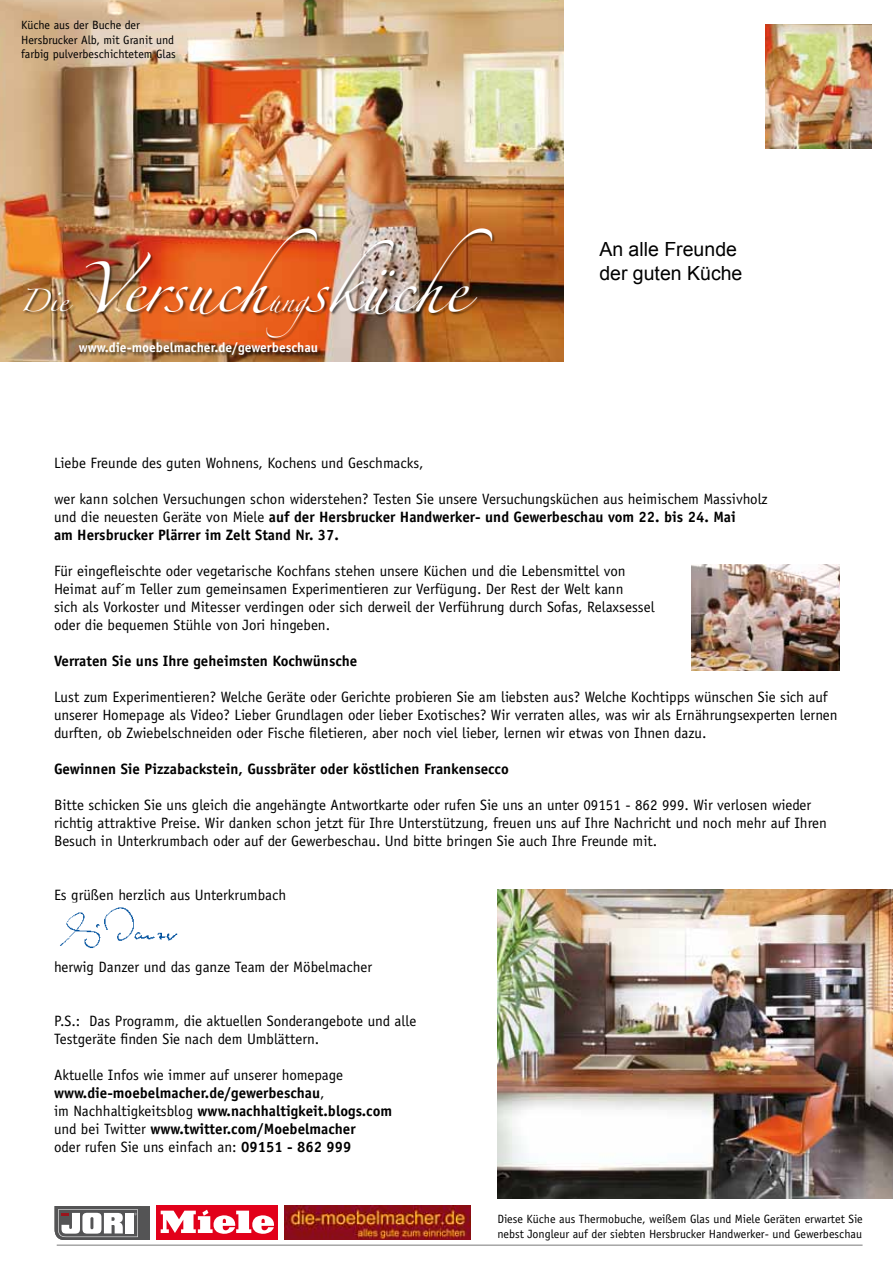
<style>
.page{position:relative;width:893px;height:1263px;background:#fff}
.page>*{position:absolute;margin:0;border:0;box-sizing:border-box;transform-origin:0 0}
.t1{font:45px "Zapfino";color:#fff}
.t2{font:20.25px "Zapfino";color:#fff}
.t3{font:19.5px/23.4px "Arial";color:#000}
.t4{font:15px/18px "Officina Sans";color:#000}
.t5{font:700 15px/18px "Officina Sans";color:#000}
.t6{font:700 13.5px "Officina Sans";color:#fff}
.t7{font:12px/14.4px "Officina Sans";color:#000}
.s1{font-weight:700}
.s2{font-weight:400}
</style>
<div class="page">
<img style="left:497px;top:889px;width:396px;height:309px">
<img style="left:0;top:0;width:563px;height:361px">
<img style="left:284px;top:1206px;width:187px;height:34px">
<div style="left:157px;top:1206px;width:121px;height:33px;background:#e2001a"></div>
<svg style="left:161px;top:1210px;width:113px;height:24px"></svg>
<svg style="left:55px;top:1206px;width:95px;height:34px"></svg>
<img style="left:765px;top:25px;width:107px;height:124px">
<img style="left:691px;top:564px;width:149px;height:107px">
<div style="left:23px;top:229px;width:473px;height:113px;background:#000;opacity:.55"></div>
<div style="left:79px;top:343px;width:243px;height:16px;background:#000;opacity:.55"></div>
<img style="left:60px;top:907px;width:118px;height:42px">
<hr style="left:57px;top:1245px;width:805px;height:1px;background:#000">
<p class="t7" style="left:21px;top:18px;width:156px">Küche aus der Buche der<br>Hersbrucker Alb, mit Granit und farbig pulverbeschichtetem Glas</p>
<h1 class="t1" style="left:307px;top:269px;width:187px">sküche</h1>
<p class="t6" style="left:79px;top:339px;width:241px">www.die-moebelmacher.de/gewerbeschau</p>
<h1 class="t1" style="left:78px;top:269px;width:240px">Versuch</h1>
<h2 class="t2" style="left:20px;top:292px;width:50px">Die</h2>
<h2 class="t2" style="left:268px;top:292px;width:70px">ung</h2>
<h3 class="t3" style="left:599px;top:238px;width:145px">An alle Freunde der guten Küche</h3>
<p class="t4" style="left:54px;top:454px;width:371px">Liebe Freunde des guten Wohnens, Kochens und Geschmacks,</p>
<p class="t4" style="left:54px;top:490px;width:715px">wer kann solchen Versuchungen schon widerstehen? Testen Sie unsere Versuchungsküchen aus heimischem Massivholz und die neuesten Geräte von Miele <span class="s1">auf der Hersbrucker Handwerker- und Gewerbeschau vom 22. bis 24. Mai<br>am Hersbrucker Plärrer im Zelt Stand Nr. 37.</span></p>
<p class="t4" style="left:54px;top:562px;width:602px">Für eingefleischte oder vegetarische Kochfans stehen unsere Küchen und die Lebensmittel von Heimat auf´m Teller zum gemeinsamen Experimentieren zur Verfügung. Der Rest der Welt kann<br>sich als Vorkoster und Mitesser verdingen oder sich derweil der Verführung durch Sofas, Relaxsessel oder die bequemen Stühle von Jori hingeben.</p>
<p class="t5" style="left:54px;top:652px;width:305px">Verraten Sie uns Ihre geheimsten Kochwünsche</p>
<p class="t4" style="left:54px;top:688px;width:785px">Lust zum Experimentieren? Welche Geräte oder Gerichte probieren Sie am liebsten aus? Welche Kochtipps wünschen Sie sich auf unserer Homepage als Video? Lieber Grundlagen oder lieber Exotisches? Wir verraten alles, was wir als Ernährungsexperten lernen durften, ob Zwiebelschneiden oder Fische filetieren, aber noch viel lieber, lernen wir etwas von Ihnen dazu.</p>
<p class="t5" style="left:54px;top:760px;width:456px">Gewinnen Sie Pizzabackstein, Gussbräter oder köstlichen Frankensecco</p>
<p class="t4" style="left:54px;top:796px;width:774px">Bitte schicken Sie uns gleich die angehängte Antwortkarte oder rufen Sie uns an unter 09151 - 862 999. Wir verlosen wieder richtig attraktive Preise. Wir danken schon jetzt für Ihre Unterstützung, freuen uns auf Ihre Nachricht und noch mehr auf Ihren<br>Besuch in Unterkrumbach oder auf der Gewerbeschau. Und bitte bringen Sie auch Ihre Freunde mit.</p>
<p class="t4" style="left:54px;top:886px;width:234px">Es grüßen herzlich aus Unterkrumbach</p>
<p class="t4" style="left:54px;top:958px;width:320px">herwig Danzer und das ganze Team der Möbelmacher</p>
<p class="t4" style="left:54px;top:1012px;width:364px">P.S.: Das Programm, die aktuellen Sonderangebote und alle<br>Testgeräte finden Sie nach dem Umblättern.</p>
<p class="t5" style="left:54px;top:1066px;width:340px"><span class="s2">Aktuelle Infos wie immer auf unserer homepage </span>www.die-moebelmacher.de/gewerbeschau<span class="s2">,<br>im Nachhaltigkeitsblog</span> www.nachhaltigkeit.blogs.com <span class="s2">und bei Twitter</span> www.twitter.com/Moebelmacher<br><span class="s2">oder rufen Sie uns einfach an:</span> 09151 - 862 999</p>
<p class="t7" style="left:497px;top:1212px;width:367px">Diese Küche aus Thermobuche, weißem Glas und Miele Geräten erwartet Sie nebst Jongleur auf der siebten Hersbrucker Handwerker- und Gewerbeschau</p>
</div>
